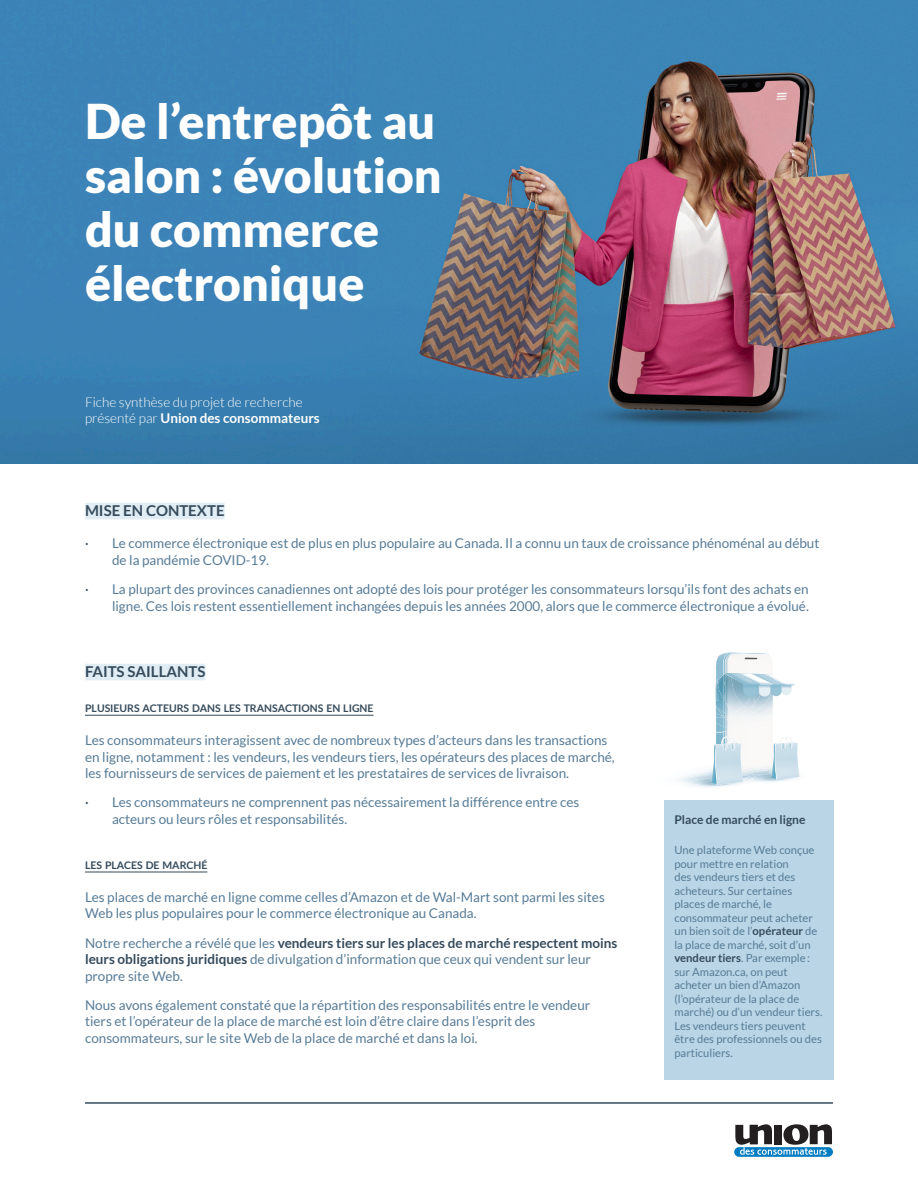
<style>
.page{position:relative;width:918px;height:1188px;background:#fff}
.page>*{position:absolute;margin:0;border:0;box-sizing:border-box;transform-origin:0 0}
.t1{font:900 48px/54px "Lato";color:#fff}
.t2{font:700 15px "Lato";color:#354b5c}
.t3{font:13.5px/16.5px "Lato";color:#577c97}
.t4{font:300 13.5px/16.2px "Lato";color:#fff}
.t5{font:700 12px "Lato";color:#354b5c}
.t6{font:11.25px/13.5px "Lato";color:#577c97}
.t7{font:700 10.5px "Lato";color:#354b5c}
.s1{font-weight:700}
.s2{color:#354b5c}
.s3{font-weight:700;color:#354b5c}
</style>
<div class="page">
<div style="left:665px;top:801px;width:169px;height:279px;background:#bad5e6"></div>
<img style="left:0;top:0;width:918px;height:464px">
<div style="left:85px;top:503px;width:140px;height:16px;background:#e1edf4"></div>
<div style="left:85px;top:664px;width:120px;height:16px;background:#e1edf4"></div>
<hr style="left:85px;top:715px;width:289px;height:1px;background:#354b5c">
<hr style="left:85px;top:872px;width:122px;height:1px;background:#354b5c">
<div style="left:734px;top:1147px;width:99px;height:10px;background:#007cc2;border-radius:5px"></div>
<svg style="left:735px;top:1124px;width:97px;height:31px"></svg>
<hr style="left:85px;top:1102px;width:748px;height:2px;background:#354b5c">
<img style="left:716px;top:652px;width:15px;height:21px">
<img style="left:725px;top:653px;width:46px;height:114px">
<svg style="left:745px;top:658px;width:12px;height:2px"></svg>
<img style="left:771px;top:742px;width:24px;height:25px">
<img style="left:775px;top:743px;width:24px;height:36px">
<svg style="left:679px;top:767px;width:104px;height:20px"></svg>
<img style="left:711px;top:744px;width:4px;height:41px">
<img style="left:715px;top:744px;width:28px;height:41px">
<svg style="left:716px;top:673px;width:77px;height:78px"></svg>
<h1 class="t1" style="left:85px;top:94px;width:358px">De l’entrepôt au salon : évolution du commerce électronique</h1>
<p class="t4" style="left:85px;top:394px;width:236px">Fiche synthèse du projet de recherche présenté par <span class="s1">Union des consommateurs</span></p>
<p class="t2" style="left:85px;top:502px;width:141px">MISE EN CONTEXTE</p>
<p class="t3" style="left:112px;top:535px;width:709px;text-indent:-27px"><span class="s2">·</span> Le commerce électronique est de plus en plus populaire au Canada. Il a connu un taux de croissance phénoménal au début de la pandémie COVID-19.</p>
<p class="t3" style="left:85px;top:581px;width:725px;text-align:right"><span class="s2">·</span> La plupart des provinces canadiennes ont adopté des lois pour protéger les consommateurs lorsqu’ils font des achats en ligne. Ces lois restent essentiellement inchangées depuis les années 2000, alors que le commerce électronique a évolué.</p>
<p class="t2" style="left:85px;top:662px;width:122px">FAITS SAILLANTS</p>
<p class="t7" style="left:85px;top:702px;width:290px">PLUSIEURS ACTEURS DANS LES TRANSACTIONS EN LIGNE</p>
<p class="t3" style="left:85px;top:732px;width:531px">Les consommateurs interagissent avec de nombreux types d’acteurs dans les transactions en ligne, notamment : les vendeurs, les vendeurs tiers, les opérateurs des places de marché, les fournisseurs de services de paiement et les prestataires de services de livraison.</p>
<p class="t3" style="left:112px;top:794px;width:469px;text-indent:-27px"><span class="s2">·</span> Les consommateurs ne comprennent pas nécessairement la différence entre ces acteurs ou leurs rôles et responsabilités.</p>
<p class="t7" style="left:85px;top:859px;width:124px">LES PLACES DE MARCHÉ</p>
<p class="t3" style="left:85px;top:889px;width:521px">Les places de marché en ligne comme celles d’Amazon et de Wal-Mart sont parmi les sites<br>Web les plus populaires pour le commerce électronique au Canada.</p>
<p class="t3" style="left:85px;top:935px;width:534px">Notre recherche a révélé que les <span class="s3">vendeurs tiers sur les places de marché respectent moins leurs obligations juridiques</span> de divulgation d’information que ceux qui vendent sur leur propre site Web.</p>
<p class="t3" style="left:85px;top:997px;width:507px">Nous avons également constaté que la répartition des responsabilités entre le vendeur tiers et l’opérateur de la place de marché est loin d’être claire dans l’esprit des consommateurs, sur le site Web de la place de marché et dans la loi.</p>
<p class="t5" style="left:674px;top:813px;width:133px">Place de marché en ligne</p>
<p class="t6" style="left:674px;top:843px;width:149px">Une plateforme Web conçue pour mettre en relation<br>des vendeurs tiers et des acheteurs. Sur certaines places de marché, le consommateur peut acheter un bien soit de l’<span class="s3">opérateur</span> de la place de marché, soit d’un <span class="s3">vendeur tiers</span>. Par exemple: sur Amazon.ca, on peut acheter un bien d’Amazon (l’opérateur de la place de marché) ou d’un vendeur tiers.<br>Les vendeurs tiers peuvent être des professionnels ou des particuliers.</p>
</div>
